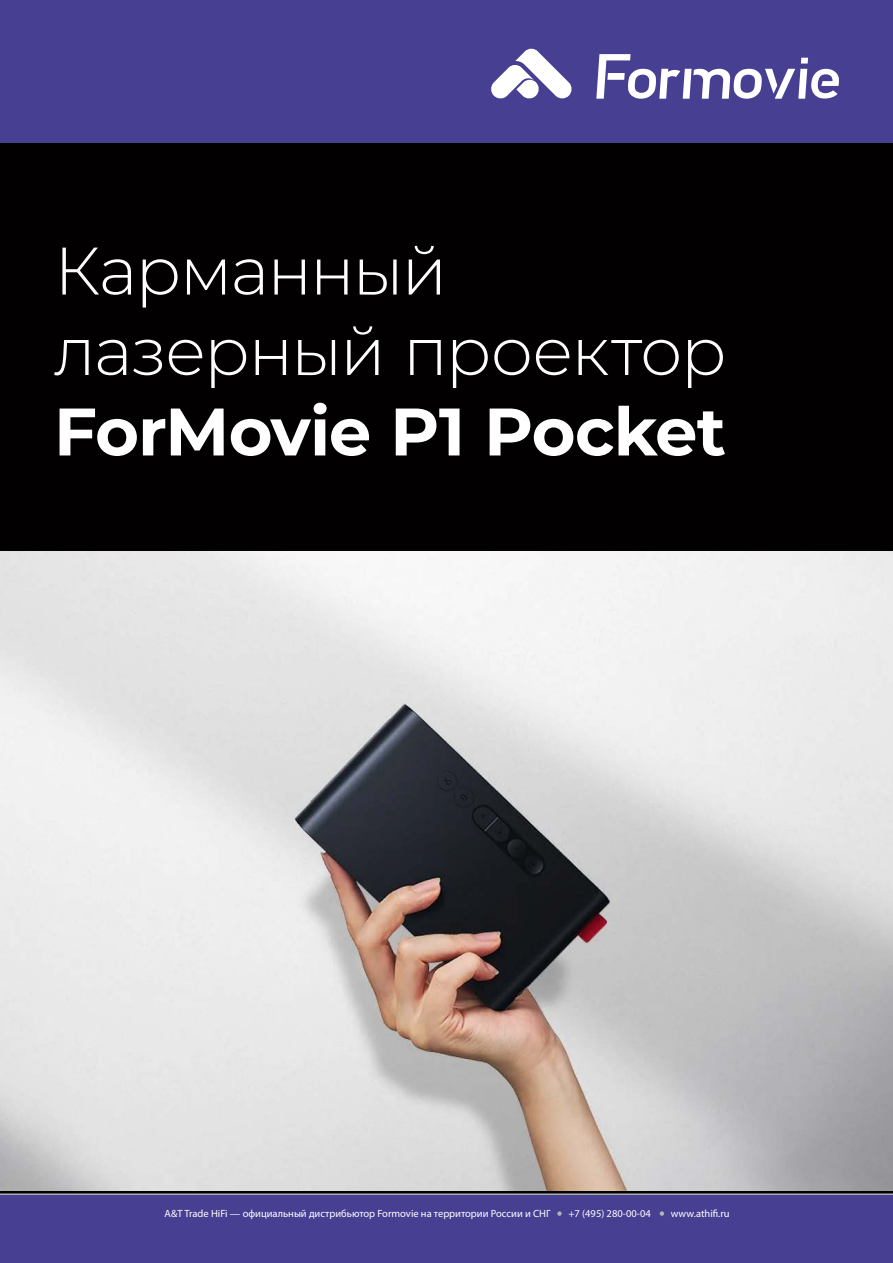
<style>
.page{position:relative;width:893px;height:1263px;background:#fff}
.page>*{position:absolute;margin:0;border:0;box-sizing:border-box;transform-origin:0 0}
.t1{font:300 67.05px/80.4px "Montserrat";letter-spacing:-.03em;color:#fff}
.t2{font:700 67.05px "Montserrat";letter-spacing:-.015em;color:#fff}
.t3{font:10.5px "Myriad Pro";color:#fff}
</style>
<div class="page">
<div style="left:0;top:142px;width:893px;height:1051px;background:#020001"></div>
<div style="left:0;top:1195px;width:893px;height:68px;background:#463f92"></div>
<svg style="left:557px;top:1211px;width:5px;height:5px"></svg>
<svg style="left:660px;top:1211px;width:4px;height:5px"></svg>
<hr style="left:0;top:1193px;width:893px;height:2px;background:#aeaeae">
<div style="left:0;top:0;width:893px;height:142px;background:#463f92"></div>
<svg style="left:596px;top:54px;width:243px;height:45px"></svg>
<svg style="left:491px;top:48px;width:81px;height:51px"></svg>
<img style="left:0;top:552px;width:893px;height:639px">
<h1 class="t1" style="left:54px;top:228px;width:674px">Карманный лазерный проектор</h1>
<h1 class="t2" style="left:54px;top:383px;width:673px">ForMovie P1 Pocket</h1>
<p class="t3" style="left:165px;top:1207px;width:387px">A&amp;T Trade HiFi — официальный дистрибьютор Formovie на территории России и СНГ</p>
<p class="t3" style="left:568px;top:1207px;width:84px">+7 (495) 280-00-04</p>
<p class="t3" style="left:671px;top:1207px;width:60px">www.athifi.ru</p>
</div>
